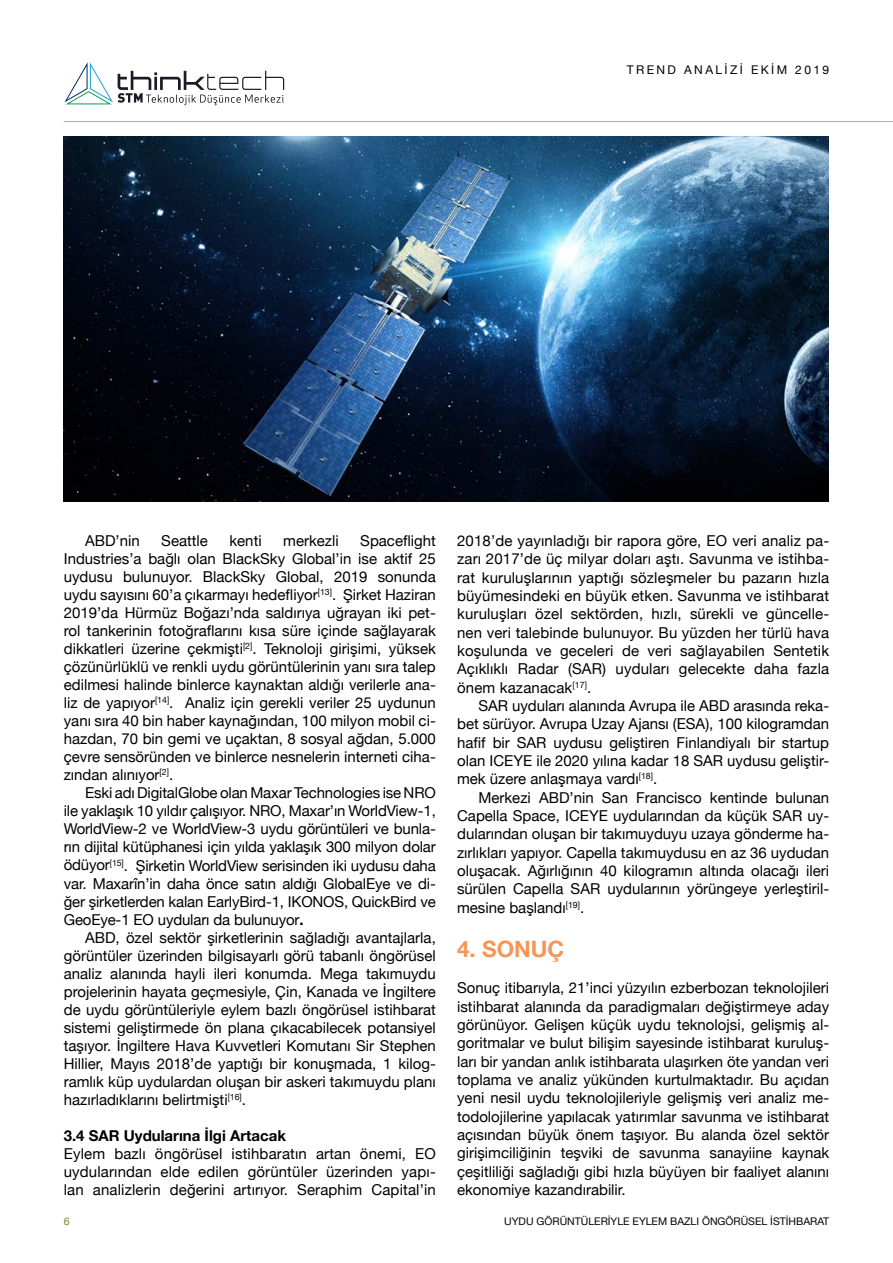
<style>
.page{position:relative;width:893px;height:1263px;background:#fff}
.page>*{position:absolute;margin:0;border:0;box-sizing:border-box;transform-origin:0 0}
.t1{font:700 22.5px "Helvetica Neue";color:#f49655}
.t2{font:15px/18px "Helvetica Neue";color:#000;text-align:justify}
.t3{font:700 15px "Helvetica Neue";color:#000}
.t4{font:12px "Helvetica Neue";letter-spacing:.2em;color:#000}
.t5{font:10.5px "Helvetica Neue";color:#000}
.t6{font:10.5px "Helvetica Neue";color:#768d2e}
.s1{font-weight:700}
</style>
<div class="page">
<hr style="left:64px;top:121px;width:829px;height:1px;background:#f49655">
<svg style="left:64px;top:62px;width:220px;height:43px"></svg>
<img style="left:64px;top:136px;width:765px;height:366px">
<p class="t4" style="left:627px;top:61px;width:204px">TREND ANALİZİ EKİM 2019</p>
<p class="t2" style="left:64px;top:533px;width:374px;text-indent:296px">Spaceflight Industries’a bağlı olan BlackSky Global’in ise aktif 25 uydusu bulunuyor. BlackSky Global, 2019 sonunda uydu sayısını 60’a çıkarmayı hedefliyor<sup>[13]</sup>. Şirket Haziran 2019’da Hürmüz Boğazı’nda saldırıya uğrayan iki pet&shy;rol tankerinin fotoğraflarını kısa süre içinde sağlayarak dikkatleri üzerine çekmişti<sup>[2]</sup>. Teknoloji girişimi, yüksek çözünürlüklü ve renkli uydu görüntülerinin yanı sıra talep edilmesi halinde binlerce kaynaktan aldığı verilerle ana&shy;liz de yapıyor<sup>[14]</sup>. Analiz için gerekli veriler 25 uydunun yanı sıra 40 bin haber kaynağından, 100 milyon mobil ci&shy;hazdan, 70 bin gemi ve uçaktan, 8 sosyal ağdan, 5.000 çevre sensöründen ve binlerce nesnelerin interneti ciha&shy;zından alınıyor<sup>[2]</sup>.</p>
<p class="t2" style="left:64px;top:785px;width:374px;text-indent:21px">Eski adı DigitalGlobe olan Maxar Technologies ise NRO ile yaklaşık 10 yıldır çalışıyor. NRO, Maxar’ın WorldView-1, WorldView-2 ve WorldView-3 uydu görüntüleri ve bunla&shy;rın dijital kütüphanesi için yılda yaklaşık 300 milyon dolar ödüyor<sup>[15]</sup>. Şirketin WorldView serisinden iki uydusu daha var. Maxarîn’in daha önce satın aldığı GlobalEye ve di&shy;ğer şirketlerden kalan EarlyBird-1, IKONOS, QuickBird ve GeoEye-1 EO uyduları da bulunuyor<span class="s1">.</span></p>
<p class="t2" style="left:64px;top:929px;width:374px;text-indent:21px">ABD, özel sektör şirketlerinin sağladığı avantajlarla, görüntüler üzerinden bilgisayarlı görü tabanlı öngörüsel analiz alanında hayli ileri konumda. Mega takımuydu projelerinin hayata geçmesiyle, Çin, Kanada ve İngiltere de uydu görüntüleriyle eylem bazlı öngörüsel istihbarat sistemi geliştirmede ön plana çıkacabilecek potansiyel taşıyor. İngiltere Hava Kuvvetleri Komutanı Sir Stephen Hillier, Mayıs 2018’de yaptığı bir konuşmada, 1 kilog&shy;ramlık küp uydulardan oluşan bir askeri takımuydu planı hazırladıklarını belirtmişti<sup>[16]</sup>.</p>
<p class="t3" style="left:64px;top:1124px;width:224px">3.4 SAR Uydularına İlgi Artacak</p>
<p class="t2" style="left:64px;top:1145px;width:374px">Eylem bazlı öngörüsel istihbaratın artan önemi, EO uydularından elde edilen görüntüler üzerinden yapı&shy;lan analizlerin değerini artırıyor. Seraphim Capital’in</p>
<p class="t2" style="left:85px;top:533px;width:56px">ABD’nin</p>
<p class="t2" style="left:161px;top:533px;width:48px">Seattle</p>
<p class="t2" style="left:229px;top:533px;width:34px">kenti</p>
<p class="t2" style="left:283px;top:533px;width:57px">merkezli</p>
<p class="t2" style="left:457px;top:532px;width:374px">2018’de yayınladığı bir rapora göre, EO veri analiz pa&shy;zarı 2017’de üç milyar doları aştı. Savunma ve istihba&shy;rat kuruluşlarının yaptığı sözleşmeler bu pazarın hızla büyümesindeki en büyük etken. Savunma ve istihbarat kuruluşları özel sektörden, hızlı, sürekli ve güncelle&shy;nen veri talebinde bulunuyor. Bu yüzden her türlü hava koşulunda ve geceleri de veri sağlayabilen Sentetik Açıklıklı Radar (SAR) uyduları gelecekte daha fazla önem kazanacak<sup>[17]</sup>.</p>
<p class="t2" style="left:457px;top:697px;width:374px;text-indent:21px">SAR uyduları alanında Avrupa ile ABD arasında reka&shy;bet sürüyor. Avrupa Uzay Ajansı (ESA), 100 kilogramdan hafif bir SAR uydusu geliştiren Finlandiyalı bir startup olan ICEYE ile 2020 yılına kadar 18 SAR uydusu geliştir&shy;mek üzere anlaşmaya vardı<sup>[18]</sup>.</p>
<p class="t2" style="left:457px;top:789px;width:374px;text-indent:21px">Merkezi ABD’nin San Francisco kentinde bulunan Capella Space, ICEYE uydularından da küçük SAR uy&shy;dularından oluşan bir takımuyduyu uzaya gönderme ha&shy;zırlıkları yapıyor. Capella takımuydusu en az 36 uydudan oluşacak. Ağırlığının 40 kilogramın altında olacağı ileri sürülen Capella SAR uydularının yörüngeye yerleştiril&shy;mesine başlandı<sup>[19]</sup>.</p>
<h1 class="t1" style="left:457px;top:931px;width:109px">4. SONUÇ</h1>
<p class="t2" style="left:457px;top:980px;width:374px">Sonuç itibarıyla, 21’inci yüzyılın ezberbozan teknolojileri istihbarat alanında da paradigmaları değiştirmeye aday görünüyor. Gelişen küçük uydu teknolojsi, gelişmiş al&shy;goritmalar ve bulut bilişim sayesinde istihbarat kuruluş&shy;ları bir yandan anlık istihbarata ulaşırken öte yandan veri toplama ve analiz yükünden kurtulmaktadır. Bu açıdan yeni nesil uydu teknolojileriyle gelişmiş veri analiz me&shy;todolojilerine yapılacak yatırımlar savunma ve istihbarat açısından büyük önem taşıyor. Bu alanda özel sektör girişimciliğinin teşviki de savunma sanayiine kaynak çeşitliliği sağladığı gibi hızla büyüyen bir faaliyet alanını ekonomiye kazandırabilir.</p>
<p class="t6" style="left:64px;top:1214px;width:7px">6</p>
<p class="t5" style="left:504px;top:1214px;width:326px">UYDU GÖRÜNTÜLERİYLE EYLEM BAZLI ÖNGÖRÜSEL İSTİHBARAT</p>
</div>
